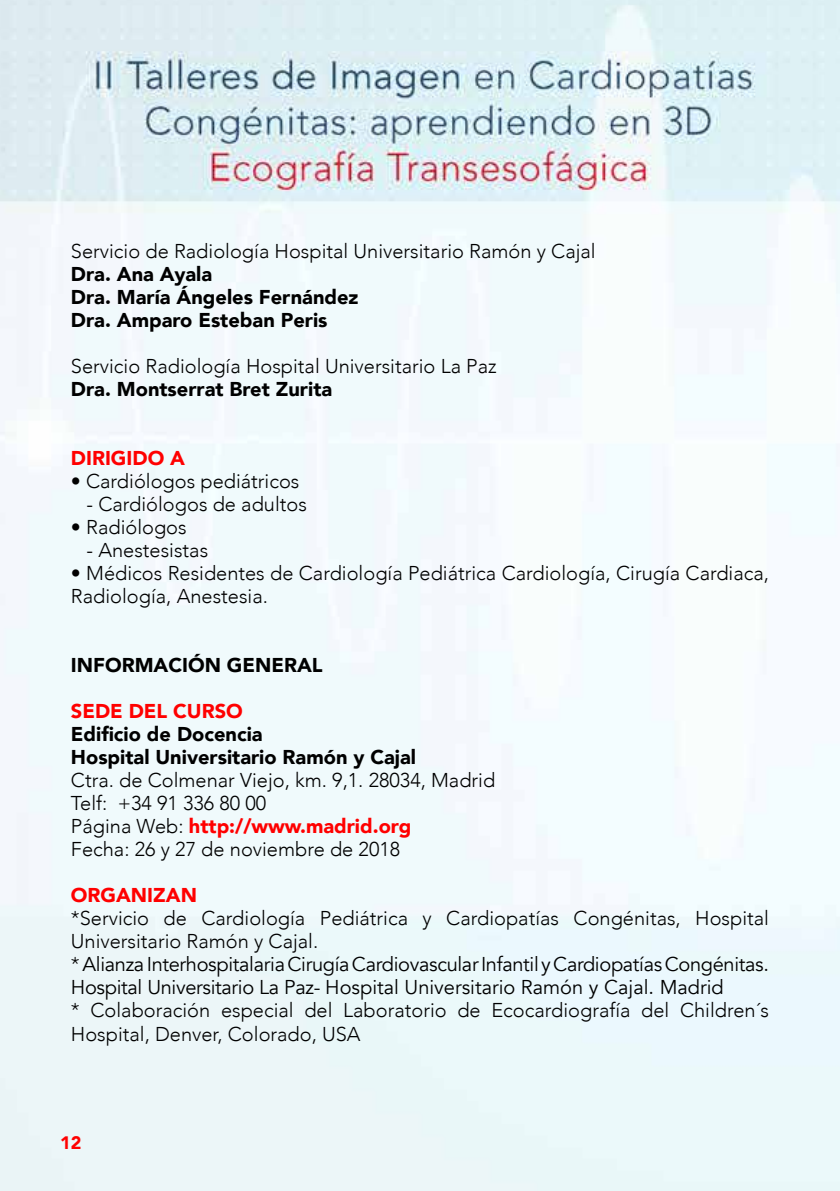
<style>
.page{position:relative;width:840px;height:1191px;background:#fff}
.page>*{position:absolute;margin:0;border:0;box-sizing:border-box;transform-origin:0 0}
.t1{font:300 20px/23px "Avenir";color:#000}
.t2{font:20px/23px "Avenir";letter-spacing:-.015em;color:#000}
.t3{font:900 20px/23px "Avenir";color:#000}
.t4{font:900 20px "Avenir";color:#f00}
.t5{font:900 18px "Avenir";color:#f00}
.s1{font-weight:900;color:#f00}
.s2{font-weight:300}
</style>
<div class="page">
<img style="left:0;top:0;width:839px;height:1191px">
<p class="t1" style="left:71px;top:240px;width:526px">Servicio de Radiología Hospital Universitario Ramón y Cajal</p>
<p class="t3" style="left:71px;top:262px;width:289px">Dra. Ana Ayala<br>Dra. María Ángeles Fernández<br>Dra. Amparo Esteban Peris</p>
<p class="t1" style="left:71px;top:355px;width:427px">Servicio Radiología Hospital Universitario La Paz</p>
<p class="t3" style="left:71px;top:377px;width:262px">Dra. Montserrat Bret Zurita</p>
<p class="t4" style="left:71px;top:441px;width:116px">DIRIGIDO A</p>
<p class="t1" style="left:71px;top:470px;width:230px">• Cardiólogos pediátricos</p>
<p class="t1" style="left:86px;top:493px;width:222px">- Cardiólogos de adultos</p>
<p class="t1" style="left:71px;top:516px;width:117px">• Radiólogos</p>
<p class="t1" style="left:86px;top:539px;width:123px">- Anestesistas</p>
<p class="t1" style="left:71px;top:562px;width:699px">• Médicos Residentes de Cardiología Pediátrica Cardiología, Cirugía Cardiaca,<br>Radiología, Anestesia.</p>
<p class="t3" style="left:71px;top:653px;width:253px">INFORMACIÓN GENERAL</p>
<p class="t4" style="left:71px;top:694px;width:173px">SEDE DEL CURSO</p>
<p class="t3" style="left:71px;top:722px;width:346px">Edificio de Docencia<br>Hospital Universitario Ramón y Cajal</p>
<p class="t1" style="left:71px;top:769px;width:425px">Ctra. de Colmenar Viejo, km. 9,1. 28034, Madrid Telf: +34 91 336 80 00<br>Página Web: <span class="s1">http://www.madrid.org<br></span>Fecha: 26 y 27 de noviembre de 2018</p>
<p class="t4" style="left:71px;top:878px;width:127px">ORGANIZAN</p>
<p class="t2" style="left:71px;top:907px;width:699px"><span class="s2">*Servicio de Cardiología Pediátrica y Cardiopatías Congénitas, Hospital Universitario Ramón y Cajal.<br>*</span> Alianza Interhospitalaria Cirugía Cardiovascular Infantil y Cardiopatías Congénitas.<br>Hospital Universitario La Paz- Hospital Universitario Ramón y Cajal. Madrid</p>
<p class="t1" style="left:71px;top:999px;width:699px">* Colaboración especial del Laboratorio de Ecocardiografía del Children´s<br>Hospital, Denver, Colorado, USA</p>
<p class="t5" style="left:60px;top:1127px;width:23px">12</p>
</div>
